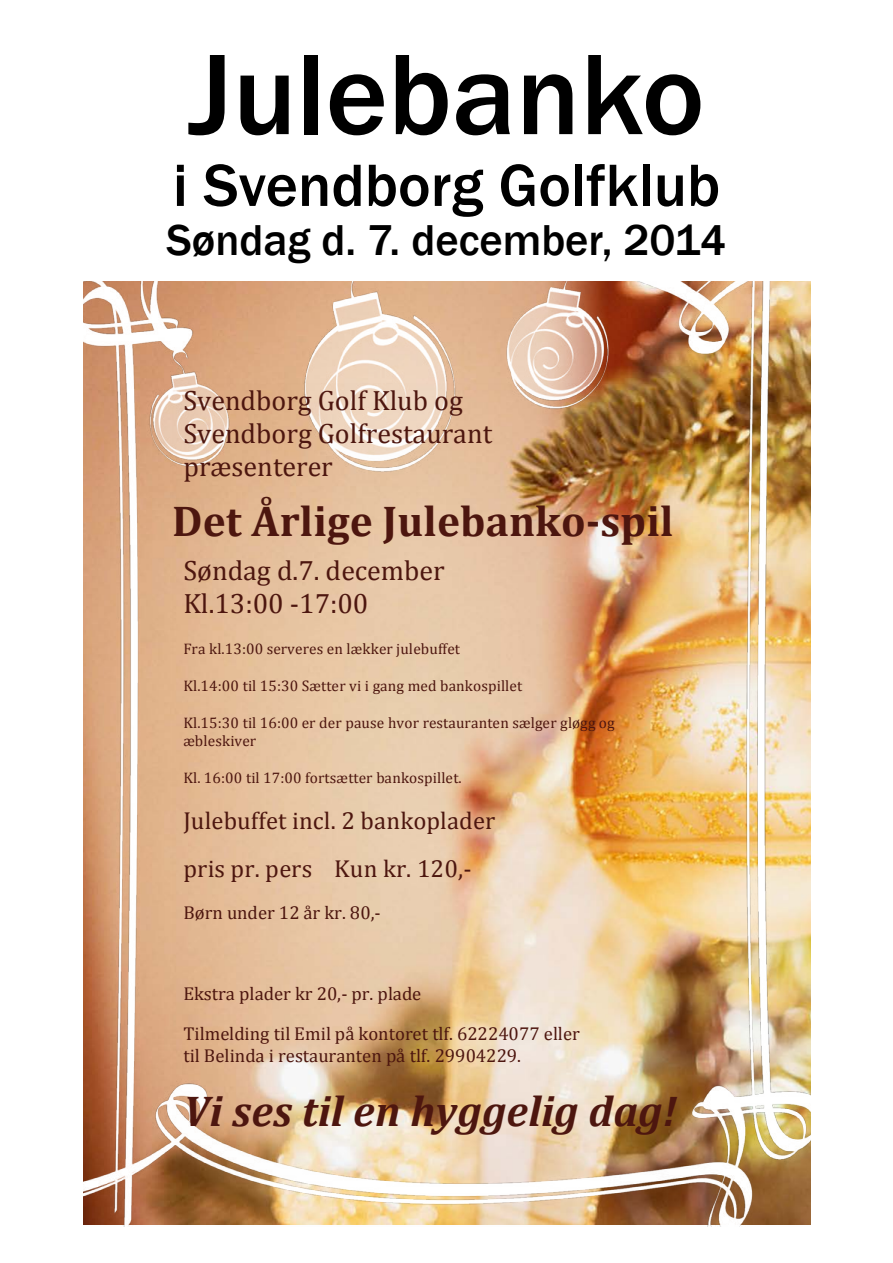
<style>
.page{position:relative;width:893px;height:1263px;background:#fff}
.page>*{position:absolute;margin:0;border:0;box-sizing:border-box;transform-origin:0 0}
.t1{font:500 118.65px "Franklin Gothic";color:#000}
.t2{font:500 61.8px "Franklin Gothic";color:#000}
.t3{font:500 44.4px "Franklin Gothic";color:#000}
.t4{font:700 43.35px "Cambria";letter-spacing:.005em;color:#4d160f}
.t5{font:italic 700 43.35px "Cambria";color:#4d160f}
.t6{font:28.05px/32.8px "Cambria";color:#4d160f}
.t7{font:24.6px/47.8px "Cambria";letter-spacing:.005em;color:#4d160f}
.t8{font:18.6px/40.7px "Cambria";color:#4d160f}
.t9{font:15.3px/18.3px "Cambria";letter-spacing:.005em;color:#4d160f}
</style>
<div class="page">
<img style="left:83px;top:282px;width:727px;height:944px">
<img style="left:172px;top:384px;width:521px;height:795px">
<h1 class="t1" style="left:188px;top:21px;width:518px">Julebanko</h1>
<h2 class="t2" style="left:173px;top:147px;width:549px">i Svendborg Golfklub</h2>
<h3 class="t3" style="left:167px;top:213px;width:561px">Søndag d. 7. december, 2014</h3>
<h3 class="t6" style="left:183px;top:384px;width:310px">Svendborg Golf Klub og<br>Svendborg Golfrestaurant præsenterer</h3>
<h3 class="t4" style="left:172px;top:491px;width:503px">Det Årlige Julebanko--‐spil</h3>
<h3 class="t6" style="left:183px;top:554px;width:263px">Søndag d.7. december<br>Kl.13:00 --‐17:00</h3>
<p class="t9" style="left:183px;top:640px;width:278px">Fra kl.13:00 serveres en lækker julebuffet</p>
<p class="t9" style="left:183px;top:676px;width:340px">Kl.14:00 til 15:30 Sætter vi i gang med bankospillet</p>
<p class="t9" style="left:183px;top:713px;width:433px">Kl.15:30 til 16:00 er der pause hvor restauranten sælger gløgg og æbleskiver</p>
<p class="t9" style="left:183px;top:769px;width:280px">Kl. 16:00 til 17:00 fortsætter bankospillet.</p>
<h3 class="t7" style="left:183px;top:796px;width:313px">Julebuffet incl. 2 bankoplader pris pr. pers Kun kr. 120,--‐</h3>
<p class="t8" style="left:183px;top:892px;width:199px">Børn under 12 år kr. 80,--‐</p>
<p class="t8" style="left:183px;top:973px;width:398px">Ekstra plader kr 20,--‐ pr. plade<br>Tilmelding til Emil på kontoret tlf. 62224077 eller</p>
<p class="t8" style="left:183px;top:1035px;width:339px">til Belinda i restauranten på tlf. 29904229.</p>
<h3 class="t5" style="left:183px;top:1081px;width:495px">Vi ses til en hyggelig dag!</h3>
</div>
